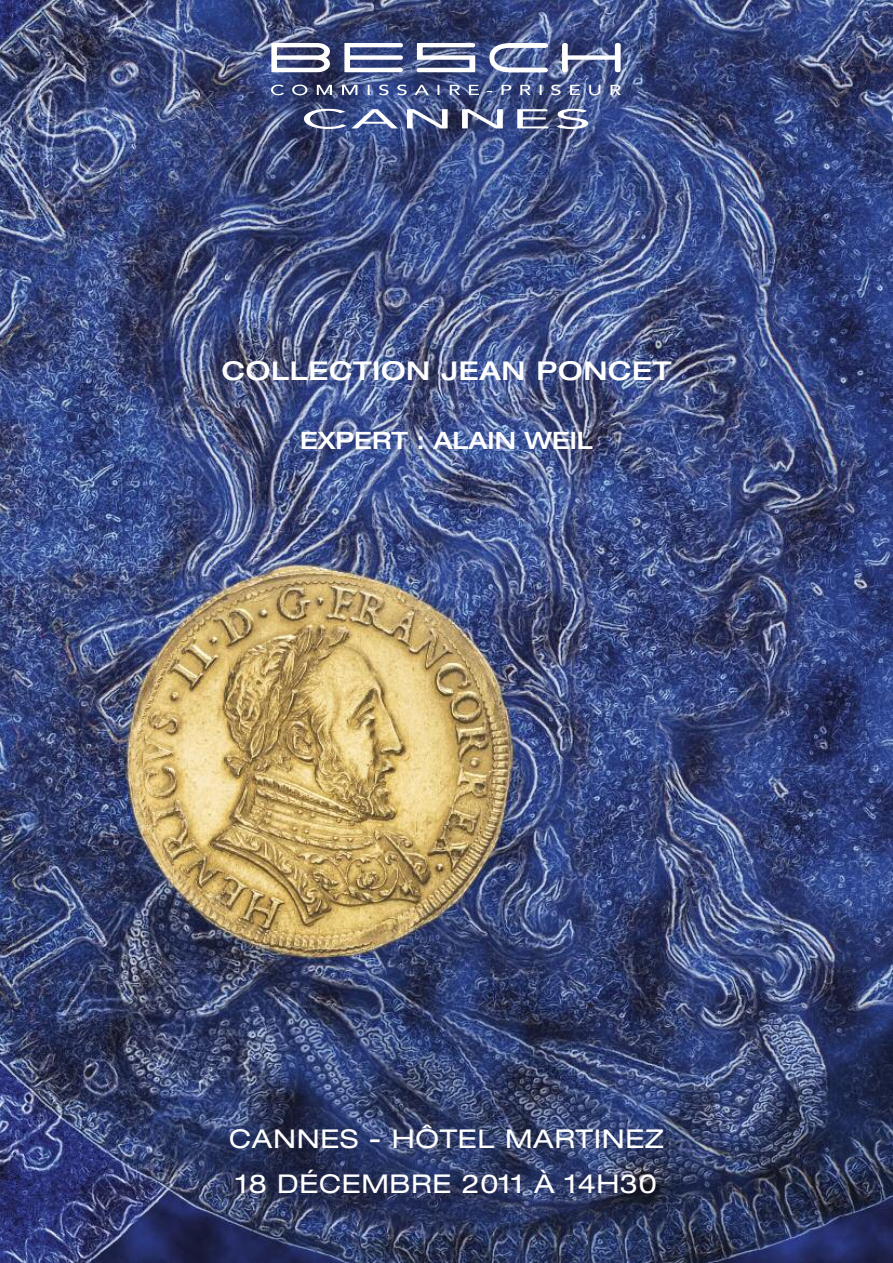
<style>
.page{position:relative;width:893px;height:1263px;background:#fff}
.page>*{position:absolute;margin:0;border:0;box-sizing:border-box;transform-origin:0 0}
.t1{font:expanded 25.95px/44.7px "Helvetica Neue LT Std";letter-spacing:.025em;color:#fff;scale:1.04 1}
.t2{font:500 expanded 25.95px "Helvetica Neue LT Std";letter-spacing:.025em;color:#fff;scale:1.04 1}
.t3{font:500 expanded 24px "Helvetica Neue LT Std";color:#fff}
</style>
<div class="page">
<img style="left:0;top:0;width:893px;height:1263px">
<img style="left:271px;top:44px;width:349px;height:85px">
<p class="t2" style="left:222px;top:362px;width:434px">COLLECTION JEAN PONCET</p>
<p class="t3" style="left:300px;top:432px;width:294px">EXPERT : ALAIN WEIL</p>
<p class="t1" style="left:229px;top:1119px;width:419px">CANNES - HÔTEL MARTINEZ<br>18 DÉCEMBRE 2011 À 14H30</p>
</div>
